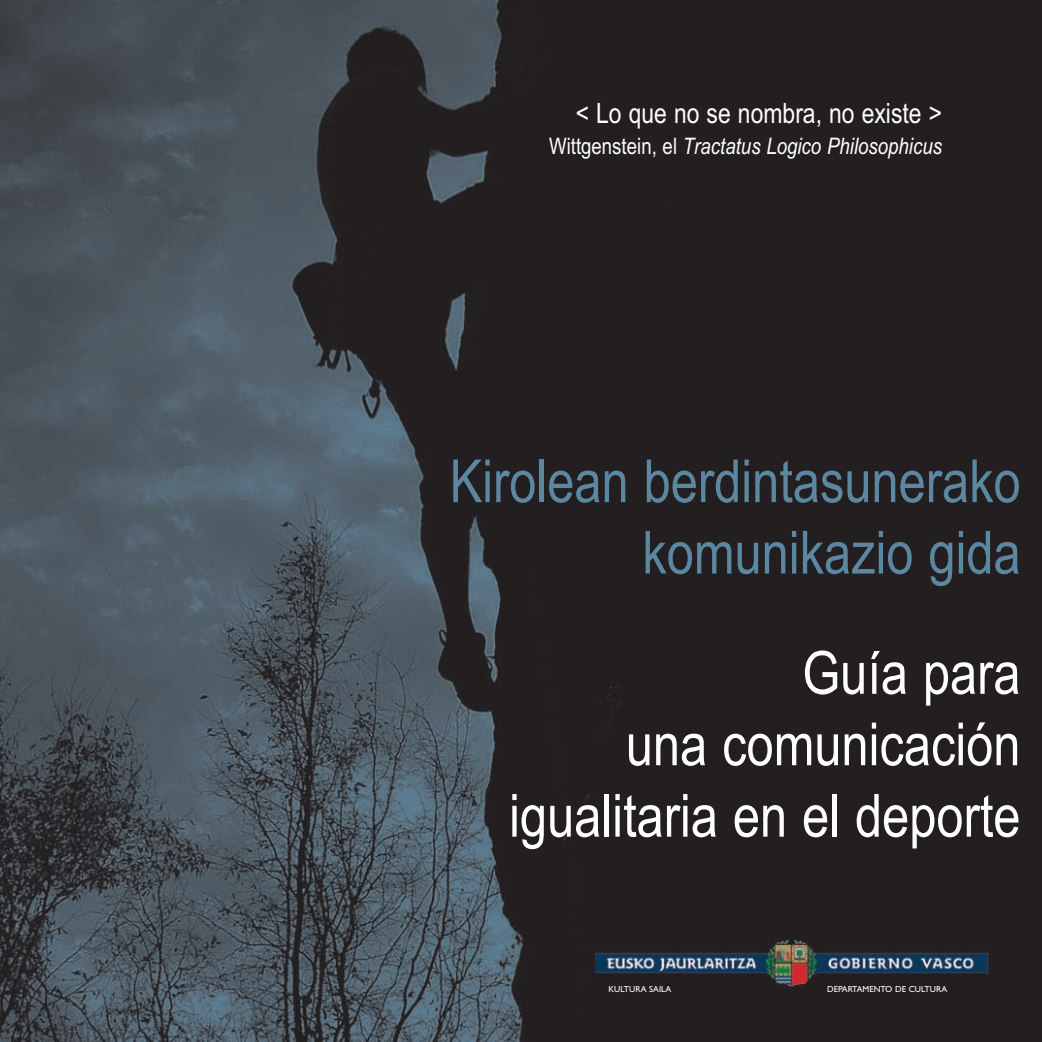
<style>
.page{position:relative;width:1042px;height:1042px;background:#fff}
.page>*{position:absolute;margin:0;border:0;box-sizing:border-box;transform-origin:0 0}
.t1{font:59.5px/71.4px "Arial Narrow";color:#fff;text-align:right}
.t2{font:59.5px/71.4px "Arial Narrow";color:#5c87a1;text-align:right}
.t3{font:28px "Arial Narrow";color:#fff}
.t4{font:italic 22.75px "Arial Narrow";color:#fff}
.t5{font:8.75px "Gill Sans";color:#fff}
.s1{font-style:normal}
</style>
<div class="page">
<img style="left:0;top:0;width:1042px;height:1042px">
<img style="left:596px;top:940px;width:395px;height:48px">
<p class="t3" style="left:576px;top:103px;width:368px">&lt; Lo que no se nombra, no existe &gt;</p>
<p class="t4" style="left:549px;top:138px;width:395px"><span class="s1">Wittgenstein, el</span> Tractatus Logico Philosophicus</p>
<p class="t2" style="left:450px;top:451px;width:572px">Kirolean berdintasunerako komunikazio gida</p>
<p class="t1" style="left:509px;top:643px;width:513px">Guía para<br>una comunicación igualitaria en el deporte</p>
<p class="t5" style="left:608px;top:986px;width:64px">KULTURA SAILA</p>
<p class="t5" style="left:827px;top:986px;width:121px">DEPARTAMENTO DE CULTURA</p>
</div>
